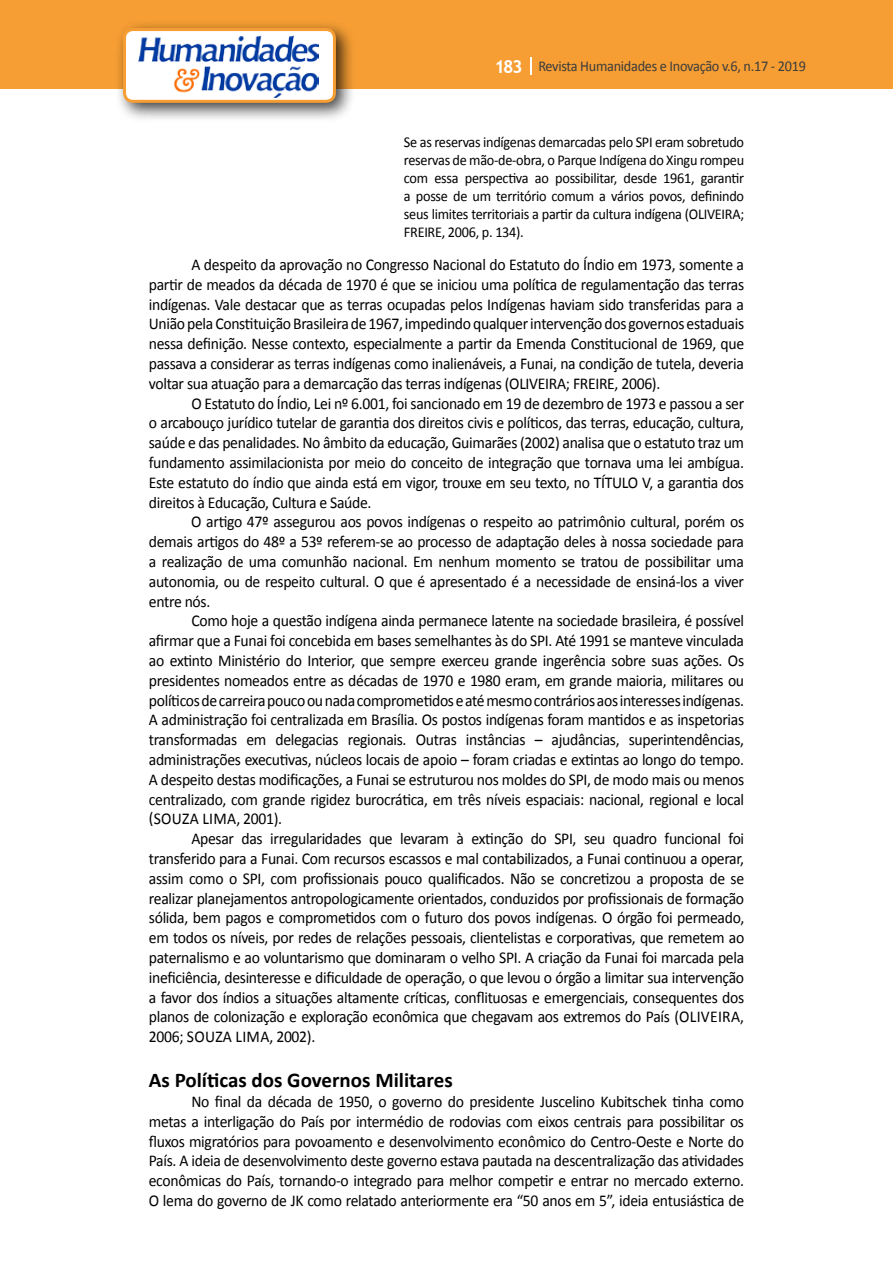
<style>
.page{position:relative;width:893px;height:1263px;background:#fff}
.page>*{position:absolute;margin:0;border:0;box-sizing:border-box;transform-origin:0 0}
.t1{font:700 21px "Calibri";color:#000}
.t2{font:16.5px/19.8px "Calibri";letter-spacing:-.02em;color:#000;text-align:justify;scale:.95 1}
.t3{font:15px/18px "Calibri";letter-spacing:-.02em;color:#000;text-align:justify;scale:.95 1}
.t4{font:15px "Calibri";letter-spacing:-.02em;color:#3c3c3b;scale:.95 1}
.s1{font-family:"Trebuchet MS";font-weight:700;font-size:18px;color:#fff}
</style>
<div class="page">
<div style="left:0;top:0;width:893px;height:88px;background:#f69e34"></div>
<svg style="left:530px;top:57px;width:2px;height:18px"></svg>
<div style="left:115px;top:20px;width:241px;height:103px;background:#000;opacity:.75"></div>
<div style="left:125px;top:30px;width:209px;height:71px;background:#fff;border-radius:9px"></div>
<img style="left:138px;top:35px;width:181px;height:62px">
<div style="left:123px;top:28px;width:213px;height:75px;border:3px solid #f69e34;border-radius:9px"></div>
<p class="t4" style="left:495px;top:57px;width:329px"><span class="s1">183</span> Revista Humanidades e Inovação v.6, n.17 - 2019</p>
<p class="t3" style="left:404px;top:133px;width:360px">Se as reservas indígenas demarcadas pelo SPI eram sobretudo reservas de mão-de-obra, o Parque Indígena do Xingu rompeu com essa perspectiva ao possibilitar, desde 1961, garantir a posse de um território comum a vários povos, definindo seus limites territoriais a partir da cultura indígena (OLIVEIRA; FREIRE, 2006, p. 134).</p>
<p class="t2" style="left:149px;top:255px;width:628px;text-indent:43px">A despeito da aprovação no Congresso Nacional do Estatuto do Índio em 1973, somente a partir de meados da década de 1970 é que se iniciou uma política de regulamentação das terras indígenas. Vale destacar que as terras ocupadas pelos Indígenas haviam sido transferidas para a UniãopelaConstituiçãoBrasileirade1967, impedindoqualquerintervençãodos governos estaduais nessa definição. Nesse contexto, especialmente a partir da Emenda Constitucional de 1969, que passava a considerar as terras indígenas como inalienáveis, a Funai, na condição de tutela, deveria voltar sua atuação para a demarcação das terras indígenas (OLIVEIRA; FREIRE, 2006).</p>
<p class="t2" style="left:149px;top:393px;width:628px;text-indent:43px">O Estatuto do Índio, Lei nº 6.001, foi sancionado em 19 de dezembro de 1973 e passou a ser o arcabouço jurídico tutelar de garantia dos direitos civis e políticos, das terras, educação, cultura, saúde e das penalidades. No âmbito da educação, Guimarães (2002) analisa que o estatuto traz um fundamento assimilacionista por meio do conceito de integração que tornava uma lei ambígua.<br>Este estatuto do índio que ainda está em vigor, trouxe em seu texto, no TÍTULO V, a garantia dos direitos à Educação, Cultura e Saúde.</p>
<p class="t2" style="left:149px;top:512px;width:628px;text-indent:43px">O artigo 47º assegurou aos povos indígenas o respeito ao patrimônio cultural, porém os demais artigos do 48º a 53º referem-se ao processo de adaptação deles à nossa sociedade para a realização de uma comunhão nacional. Em nenhum momento se tratou de possibilitar uma autonomia, ou de respeito cultural. O que é apresentado é a necessidade de ensiná-los a viver entre nós.</p>
<p class="t2" style="left:149px;top:611px;width:628px;text-indent:43px">Como hoje a questão indígena ainda permanece latente na sociedade brasileira, é possível afirmar que a Funai foi concebida em bases semelhantes às do SPI. Até 1991 se manteve vinculada ao extinto Ministério do Interior, que sempre exerceu grande ingerência sobre suas ações. Os presidentes nomeados entre as décadas de 1970 e 1980 eram, em grande maioria, militares ou políticosdecarreirapoucoounadacomprometidoseatémesmocontráriosaosinteressesindígenas.<br>A administração foi centralizada em Brasília. Os postos indígenas foram mantidos e as inspetorias transformadas em delegacias regionais. Outras instâncias – ajudâncias, superintendências, administrações executivas, núcleos locais de apoio – foram criadas e extintas ao longo do tempo.<br>A despeito destas modificações, a Funai se estruturou nos moldes do SPI, de modo mais ou menos centralizado, com grande rigidez burocrática, em três níveis espaciais: nacional, regional e local (SOUZA LIMA, 2001).</p>
<p class="t2" style="left:149px;top:829px;width:628px;text-indent:43px">Apesar das irregularidades que levaram à extinção do SPI, seu quadro funcional foi transferido para a Funai. Com recursos escassos e mal contabilizados, a Funai continuou a operar, assim como o SPI, com profissionais pouco qualificados. Não se concretizou a proposta de se realizar planejamentos antropologicamente orientados, conduzidos por profissionais de formação sólida, bem pagos e comprometidos com o futuro dos povos indígenas. O órgão foi permeado, em todos os níveis, por redes de relações pessoais, clientelistas e corporativas, que remetem ao paternalismo e ao voluntarismo que dominaram o velho SPI. A criação da Funai foi marcada pela ineficiência, desinteresse e dificuldade de operação, o que levou o órgão a limitar sua intervenção a favor dos índios a situações altamente críticas, conflituosas e emergenciais, consequentes dos planos de colonização e exploração econômica que chegavam aos extremos do País (OLIVEIRA, 2006; SOUZA LIMA, 2002).</p>
<p class="t1" style="left:149px;top:1065px;width:305px">As Políticas dos Governos Militares</p>
<p class="t2" style="left:149px;top:1092px;width:628px;text-indent:43px">No final da década de 1950, o governo do presidente Juscelino Kubitschek tinha como metas a interligação do País por intermédio de rodovias com eixos centrais para possibilitar os fluxos migratórios para povoamento e desenvolvimento econômico do Centro-Oeste e Norte do País. A ideia de desenvolvimento deste governo estava pautada na descentralização das atividades econômicas do País, tornando-o integrado para melhor competir e entrar no mercado externo.<br>O lema do governo de JK como relatado anteriormente era “50 anos em 5”, ideia entusiástica de</p>
</div>
